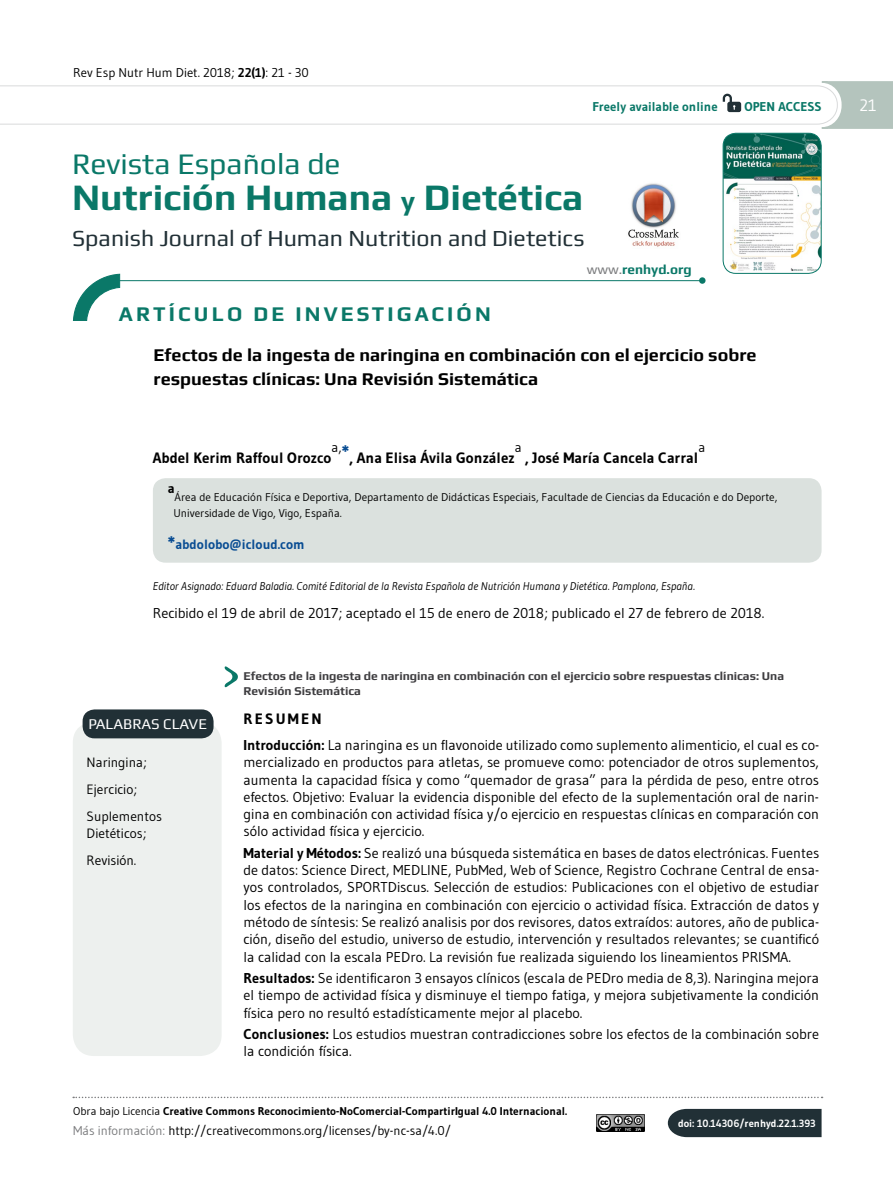
<style>
.page{position:relative;width:893px;height:1191px;background:#fff}
.page>*{position:absolute;margin:0;border:0;box-sizing:border-box;transform-origin:0 0}
.t1{font:700 37.5px "Play";color:#0a7868}
.t2{font:30px "Play";color:#0a7868}
.t3{font:23.1px "Play";color:#213036}
.t4{font:700 21px "Play";letter-spacing:.15em;color:#0a7868}
.t5{font:700 18px/24px "Play";color:#000}
.t6{font:16.5px "Gudea";color:#fff}
.t7{font:700 15px "Gudea";color:#000}
.t8{font:15px "Play";color:#fff}
.t9{font:700 15px "Gudea";letter-spacing:.15em;color:#000}
.t10{font:14.25px/17.2px "Gudea";color:#000;text-align:justify}
.t11{font:13.5px/27.2px "Gudea";color:#000}
.t12{font:700 13.5px "Gudea";color:#094d93}
.t13{font:700 13.5px "Play";color:#0a7868}
.t14{font:700 13.5px "Gudea";color:#000}
.t15{font:12.75px "Gudea";color:#000}
.t16{font:700 12.75px "Gudea";color:#0a7868}
.t17{font:700 12px/14.4px "Play";color:#3e3d40}
.t18{font:11.25px/15.8px "Gudea";color:#000}
.t19{font:italic 11.25px "Gudea";color:#000}
.t20{font:700 11.25px "Gudea";color:#000}
.t21{font:700 10.5px "Gudea";color:#fff}
.s1{font-weight:700}
.s2{font-size:27px}
.s3{font-weight:400;color:#7b7c7e}
.s4{font-size:18px}
.s5{font-weight:400}
.s6{color:#7b7c7e}
</style>
<div class="page">
<svg style="left:668px;top:1108px;width:154px;height:29px;background:#2d3c41"></svg>
<img style="left:723px;top:133px;width:98px;height:140px">
<div style="left:723px;top:133px;width:99px;height:141px;border:1px solid #0a7868;border-radius:13px"></div>
<div style="left:73px;top:721px;width:149px;height:335px;background:#edf0ee;border-radius:21px"></div>
<div style="left:83px;top:709px;width:131px;height:29px;background:#213036;border-radius:12px"></div>
<svg style="left:73px;top:1096px;width:750px;height:2px"></svg>
<hr style="left:106px;top:280px;width:595px;height:1px;background:#0a7868">
<svg style="left:72px;top:273px;width:49px;height:48px"></svg>
<div style="left:699px;top:277px;width:6px;height:7px;background:#0a7868;border-radius:50%"></div>
<svg style="left:225px;top:666px;width:13px;height:22px"></svg>
<div style="left:153px;top:478px;width:669px;height:84px;background:#dbe1de;border-radius:13px"></div>
<svg style="left:0;top:81px;width:893px;height:48px"></svg>
<img style="left:597px;top:1115px;width:47px;height:16px">
<img style="left:628px;top:183px;width:51px;height:64px">
<p class="t15" style="left:73px;top:65px;width:237px">Rev Esp Nutr Hum Diet. 2018; <span class="s1">22(1)</span>: 21 - 30</p>
<p class="t16" style="left:592px;top:99px;width:127px">Freely available online</p>
<p class="t16" style="left:744px;top:98px;width:79px">OPEN ACCESS</p>
<h2 class="t2" style="left:72px;top:146px;width:270px">Revista Española de</h2>
<h1 class="t1" style="left:72px;top:175px;width:513px">Nutrición Humana <span class="s2">y</span> Dietética</h1>
<h3 class="t3" style="left:72px;top:224px;width:514px">Spanish Journal of Human Nutrition and Dietetics</h3>
<h3 class="t4" style="left:119px;top:301px;width:373px">ARTÍCULO DE INVESTIGACIÓN</h3>
<p class="t13" style="left:587px;top:262px;width:106px"><span class="s3">www.</span>renhyd.org</p>
<p class="t5" style="left:154px;top:342px;width:604px">Efectos de la ingesta de naringina en combinación con el ejercicio sobre respuestas clínicas: Una Revisión Sistemática</p>
<p class="t7" style="left:153px;top:448px;width:363px">Abdel Kerim Raffoul Orozco<sup>a,</sup><sup>*</sup>, Ana Elisa Ávila González</p>
<p class="t11" style="left:515px;top:434px;width:8px">a</p>
<p class="t11" style="left:698px;top:434px;width:8px">a</p>
<p class="t7" style="left:525px;top:448px;width:175px">, José María Cancela Carral</p>
<p class="t14" style="left:168px;top:480px;width:8px">a</p>
<p class="t18" style="left:173px;top:489px;width:606px">Área de Educación Física e Deportiva, Departamento de Didácticas Especiais, Facultade de Ciencias da Educación e do Deporte,<br>Universidade de Vigo, Vigo, España.</p>
<p class="t12" style="left:168px;top:536px;width:138px"><span class="s4">*</span>abdolobo@icloud.com</p>
<p class="t19" style="left:153px;top:579px;width:543px">Editor Asignado: Eduard Baladia. Comité Editorial de la Revista Española de Nutrición Humana y Dietética. Pamplona, España.</p>
<p class="t10" style="left:153px;top:604px;width:613px">Recibido el 19 de abril de 2017; aceptado el 15 de enero de 2018; publicado el 27 de febrero de 2018.</p>
<p class="t8" style="left:88px;top:715px;width:120px">PALABRAS CLAVE</p>
<p class="t11" style="left:87px;top:748px;width:77px">Naringina;<br>Ejercicio;<br>Suplementos</p>
<p class="t11" style="left:87px;top:819px;width:61px">Dietéticos;<br>Revisión.</p>
<p class="t17" style="left:243px;top:668px;width:542px">Efectos de la ingesta de naringina en combinación con el ejercicio sobre respuestas clínicas: Una<br>Revisión Sistemática</p>
<p class="t9" style="left:243px;top:709px;width:80px">RESUMEN</p>
<p class="t10" style="left:243px;top:736px;width:577px"><span class="s1">Introducción:</span> La naringina es un flavonoide utilizado como suplemento alimenticio, el cual es co&shy;mercializado en productos para atletas, se promueve como: potenciador de otros suplementos, aumenta la capacidad física y como “quemador de grasa” para la pérdida de peso, entre otros efectos. Objetivo: Evaluar la evidencia disponible del efecto de la suplementación oral de narin&shy;gina en combinación con actividad física y/o ejercicio en respuestas clínicas en comparación con sólo actividad física y ejercicio.</p>
<p class="t10" style="left:243px;top:844px;width:577px"><span class="s1">Material y Métodos:</span> Se realizó una búsqueda sistemática en bases de datos electrónicas. Fuentes de datos: Science Direct, MEDLINE, PubMed, Web of Science, Registro Cochrane Central de ensa&shy;yos controlados, SPORTDiscus. Selección de estudios: Publicaciones con el objetivo de estudiar los efectos de la naringina en combinación con ejercicio o actividad física. Extracción de datos y método de síntesis: Se realizó analisis por dos revisores, datos extraídos: autores, año de publica&shy;ción, diseño del estudio, universo de estudio, intervención y resultados relevantes; se cuantificó la calidad con la escala PEDro. La revisión fue realizada siguiendo los lineamientos PRISMA.</p>
<p class="t10" style="left:243px;top:969px;width:577px"><span class="s1">Resultados:</span> Se identificaron 3 ensayos clínicos (escala de PEDro media de 8,3). Naringina mejora el tiempo de actividad física y disminuye el tiempo fatiga, y mejora subjetivamente la condición física pero no resultó estadísticamente mejor al placebo.</p>
<p class="t10" style="left:243px;top:1025px;width:577px"><span class="s1">Conclusiones:</span> Los estudios muestran contradicciones sobre los efectos de la combinación sobre la condición física.</p>
<p class="t20" style="left:73px;top:1104px;width:495px"><span class="s5">Obra bajo Licencia</span> Creative Commons Reconocimiento-NoComercial-CompartirIgual 4.0 Internacional.</p>
<p class="t15" style="left:73px;top:1122px;width:379px"><span class="s6">Más información:</span> http://creativecommons.org/licenses/by-nc-sa/4.0/</p>
<p class="t21" style="left:678px;top:1117px;width:139px">doi: 10.14306/renhyd.22.1.393</p>
<p class="t6" style="left:860px;top:95px;width:19px">21</p>
</div>
